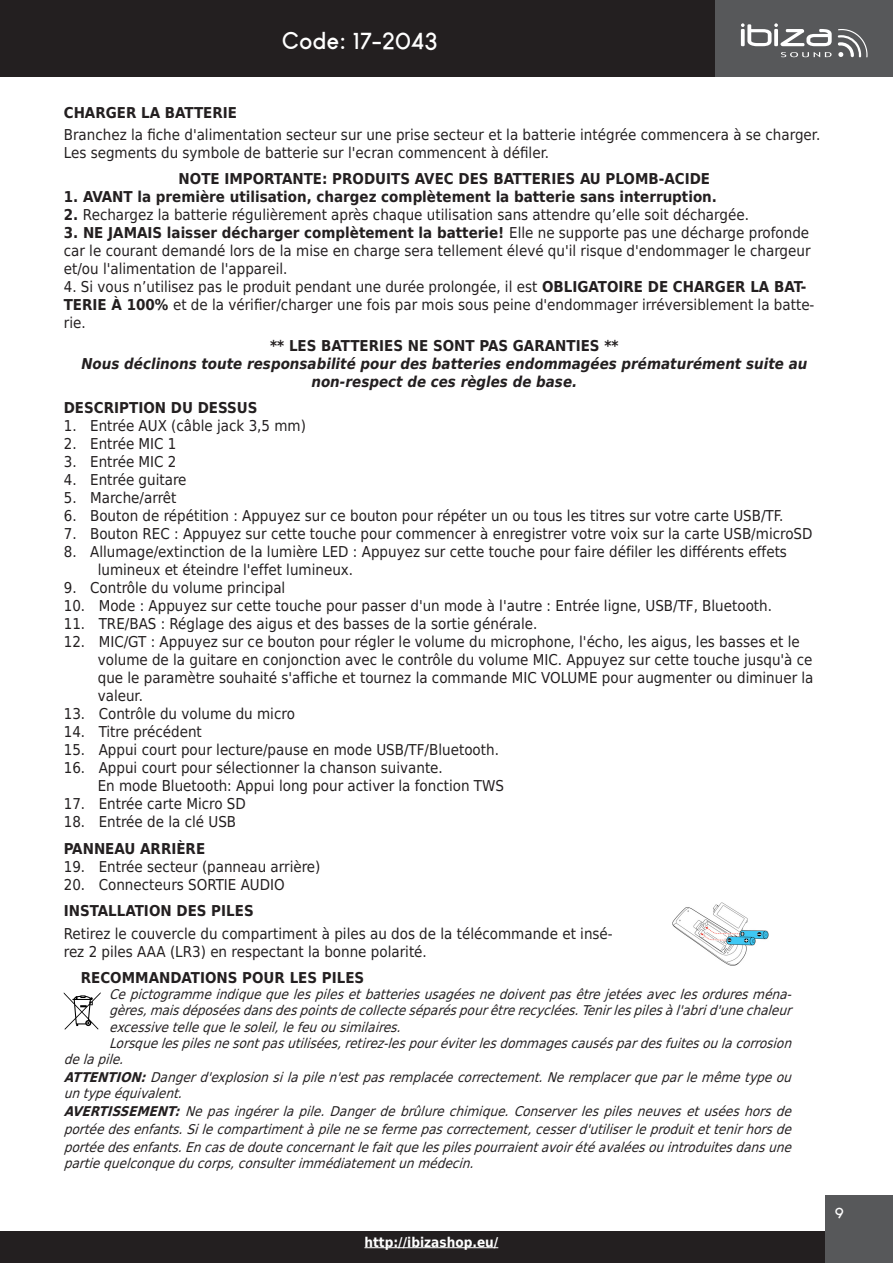
<style>
.page{position:relative;width:893px;height:1263px;background:#fff}
.page>*{position:absolute;margin:0;border:0;box-sizing:border-box;transform-origin:0 0}
.t1{font:700 24px "Louis George Cafe";color:#fff}
.IBI_-_Texte{font:15px/18px "DejaVu Sans Condensed";color:#231f20}
.IBI_-_Sous-titres{font:700 15px "DejaVu Sans Condensed";color:#231f20}
.IBI_-_Texte-2{font:italic 700 15px/18px "DejaVu Sans Condensed";color:#231f20;text-align:center}
.IBI_-_Texte-3{font:700 15px "DejaVu Sans Condensed";color:#231f20}
.t2{font:700 15px "Louis George Cafe";color:#fff}
.IBI_-_Note_improtante_italique{font:italic 13.5px/16.2px "DejaVu Sans Condensed";color:#231f20;text-align:justify}
.t3{font:700 13.5px "DejaVu Sans Condensed";color:#fff}
.s1{font-weight:700}
.s2{font-style:normal}
</style>
<div class="page">
<div style="left:0;top:0;width:893px;height:77px;background:#231f20"></div>
<div style="left:0;top:1231px;width:893px;height:32px;background:#231f20"></div>
<div style="left:715px;top:0;width:178px;height:77px;background:#57585a"></div>
<svg style="left:781px;top:52px;width:51px;height:5px"></svg>
<svg style="left:838px;top:29px;width:29px;height:28px"></svg>
<svg style="left:741px;top:23px;width:91px;height:23px"></svg>
<div style="left:825px;top:1195px;width:68px;height:68px;background:#57585a"></div>
<hr style="left:364px;top:1247px;width:134px;height:1px;background:#fff">
<svg style="left:64px;top:992px;width:37px;height:38px"></svg>
<img style="left:672px;top:902px;width:96px;height:63px">
<h1 class="t1" style="left:282px;top:26px;width:157px">Code: 17-2043</h1>
<p class="IBI_-_Sous-titres" style="left:64px;top:100px;width:175px">CHARGER LA BATTERIE</p>
<p class="IBI_-_Texte" style="left:64px;top:125px;width:758px">Branchez la fiche d'alimentation secteur sur une prise secteur et la batterie intégrée commencera à se charger.<br>Les segments du symbole de batterie sur l'ecran commencent à défiler.</p>
<p class="IBI_-_Sous-titres" style="left:179px;top:167px;width:533px">NOTE IMPORTANTE: PRODUITS AVEC DES BATTERIES AU PLOMB-ACIDE</p>
<p class="IBI_-_Texte-3" style="left:64px;top:185px;width:655px">1. AVANT la première utilisation, chargez complètement la batterie sans interruption.</p>
<p class="IBI_-_Texte" style="left:64px;top:206px;width:687px"><span class="s1">2.</span> Rechargez la batterie régulièrement après chaque utilisation sans attendre qu’elle soit déchargée.</p>
<p class="IBI_-_Texte" style="left:64px;top:224px;width:748px;text-align:justify"><span class="s1">3. NE JAMAIS laisser décharger complètement la batterie!</span> Elle ne supporte pas une décharge profonde car le courant demandé lors de la mise en charge sera tellement élevé qu'il risque d'endommager le chargeur et/ou l'alimentation de l'appareil.</p>
<p class="IBI_-_Texte" style="left:64px;top:278px;width:752px">4. Si vous n’utilisez pas le produit pendant une durée prolongée, il est <span class="s1">OBLIGATOIRE DE CHARGER LA BAT-<br>TERIE À 100%</span> et de la vérifier/charger une fois par mois sous peine d'endommager irréversiblement la batte&shy;rie.</p>
<p class="IBI_-_Texte-2" style="left:81px;top:336px;width:728px"><span class="s2">** LES BATTERIES NE SONT PAS GARANTIES **<br></span>Nous déclinons toute responsabilité pour des batteries endommagées prématurément suite au non-respect de ces règles de base.</p>
<p class="IBI_-_Sous-titres" style="left:64px;top:396px;width:195px">DESCRIPTION DU DESSUS</p>
<p class="IBI_-_Texte" style="left:64px;top:417px;width:244px">1. Entrée AUX (câble jack 3,5 mm)</p>
<p class="IBI_-_Texte" style="left:64px;top:435px;width:114px">2. Entrée MIC 1</p>
<p class="IBI_-_Texte" style="left:64px;top:453px;width:114px">3. Entrée MIC 2</p>
<p class="IBI_-_Texte" style="left:64px;top:471px;width:124px">4. Entrée guitare</p>
<p class="IBI_-_Texte" style="left:64px;top:489px;width:114px">5. Marche/arrêt</p>
<p class="IBI_-_Texte" style="left:64px;top:507px;width:721px">6. Bouton de répétition : Appuyez sur ce bouton pour répéter un ou tous les titres sur votre carte USB/TF.</p>
<p class="IBI_-_Texte" style="left:64px;top:525px;width:750px">7. Bouton REC : Appuyez sur cette touche pour commencer à enregistrer votre voix sur la carte USB/microSD</p>
<p class="IBI_-_Texte" style="left:98px;top:543px;width:691px;text-indent:-34px">8. Allumage/extinction de la lumière LED : Appuyez sur cette touche pour faire défiler les différents effets lumineux et éteindre l'effet lumineux.</p>
<p class="IBI_-_Texte" style="left:64px;top:579px;width:223px">9. Contrôle du volume principal</p>
<p class="IBI_-_Texte" style="left:64px;top:597px;width:710px">10. Mode : Appuyez sur cette touche pour passer d'un mode à l'autre : Entrée ligne, USB/TF, Bluetooth.</p>
<p class="IBI_-_Texte" style="left:64px;top:615px;width:475px">11. TRE/BAS : Réglage des aigus et des basses de la sortie générale.</p>
<p class="IBI_-_Texte" style="left:98px;top:633px;width:717px;text-indent:-34px">12. MIC/GT : Appuyez sur ce bouton pour régler le volume du microphone, l'écho, les aigus, les basses et le volume de la guitare en conjonction avec le contrôle du volume MIC. Appuyez sur cette touche jusqu'à ce que le paramètre souhaité s'affiche et tournez la commande MIC VOLUME pour augmenter ou diminuer la valeur.</p>
<p class="IBI_-_Texte" style="left:64px;top:705px;width:233px">13. Contrôle du volume du micro</p>
<p class="IBI_-_Texte" style="left:64px;top:723px;width:140px">14. Titre précédent</p>
<p class="IBI_-_Texte" style="left:64px;top:741px;width:437px">15. Appui court pour lecture/pause en mode USB/TF/Bluetooth.</p>
<p class="IBI_-_Texte" style="left:98px;top:759px;width:408px;text-indent:-34px">16. Appui court pour sélectionner la chanson suivante.<br>En mode Bluetooth: Appui long pour activer la fonction TWS</p>
<p class="IBI_-_Texte" style="left:64px;top:795px;width:184px">17. Entrée carte Micro SD</p>
<p class="IBI_-_Texte" style="left:64px;top:813px;width:174px">18. Entrée de la clé USB</p>
<p class="IBI_-_Sous-titres" style="left:64px;top:836px;width:143px">PANNEAU ARRIÈRE</p>
<p class="IBI_-_Texte" style="left:64px;top:857px;width:258px">19. Entrée secteur (panneau arrière)</p>
<p class="IBI_-_Texte" style="left:64px;top:875px;width:223px">20. Connecteurs SORTIE AUDIO</p>
<p class="IBI_-_Sous-titres" style="left:64px;top:899px;width:191px">INSTALLATION DES PILES</p>
<p class="IBI_-_Texte" style="left:64px;top:924px;width:550px">Retirez le couvercle du compartiment à piles au dos de la télécommande et insé&shy;rez 2 piles AAA (LR3) en respectant la bonne polarité.</p>
<p class="IBI_-_Sous-titres" style="left:81px;top:965px;width:285px">RECOMMANDATIONS POUR LES PILES</p>
<p class="IBI_-_Note_improtante_italique" style="left:109px;top:986px;width:689px">Cepictogrammeindiquequelespilesetbatteriesusagéesnedoiventpasêtrejetéesaveclesorduresména&shy;gères,maisdéposéesdansdespointsdecollecteséparéspourêtrerecyclées.Tenirlespilesàl'abrid'unechaleur excessivetellequelesoleil,lefeuousimilaires.</p>
<p class="IBI_-_Note_improtante_italique" style="left:64px;top:1034px;width:735px;text-indent:45px">Lorsquelespilesnesontpasutilisées,retirez-lespouréviterlesdommagescauséspardesfuitesoulacorrosion delapile.</p>
<p class="IBI_-_Note_improtante_italique" style="left:64px;top:1068px;width:735px"><span class="s1">ATTENTION:</span>Dangerd'explosionsilapilen'estpasremplacéecorrectement.Neremplacerqueparlemêmetypeou untypeéquivalent.</p>
<p class="IBI_-_Note_improtante_italique" style="left:64px;top:1102px;width:735px;line-height:18px"><span class="s1">AVERTISSEMENT:</span>Nepasingérerlapile.Dangerdebrûlurechimique.Conserverlespilesneuvesetuséeshorsde portéedesenfants.Silecompartimentàpilenesefermepascorrectement,cesserd'utiliserleproduitettenirhorsde portéedesenfants.Encasdedouteconcernantlefaitquelespilespourraientavoirétéavaléesouintroduitesdansune</p>
<p class="IBI_-_Note_improtante_italique" style="left:64px;top:1155px;width:417px">partiequelconqueducorps,consulterimmédiatementunmédecin.</p>
<p class="t3" style="left:364px;top:1231px;width:135px">http://ibizashop.eu/</p>
<p class="t2" style="left:835px;top:1203px;width:11px">9</p>
</div>
